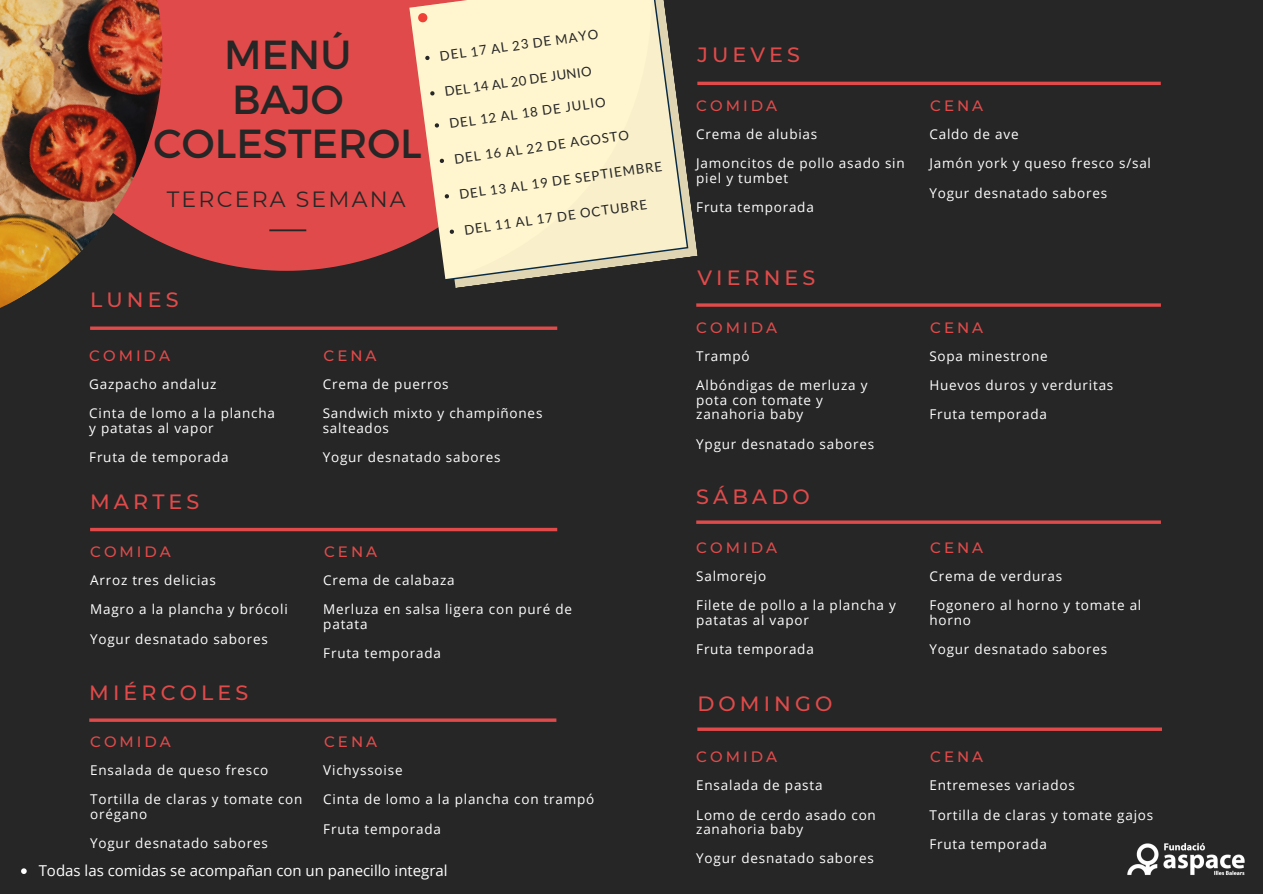
<style>
.page{position:relative;width:1263px;height:894px;background:#fff}
.page>*{position:absolute;margin:0;border:0;box-sizing:border-box;transform-origin:0 0}
.t1{font:40.5px "Montserrat";color:#262626}
.t2{font:22.05px "Montserrat";letter-spacing:.1em;color:#262626}
.t3{font:500 20.55px "Montserrat";letter-spacing:.2em;color:#e14a4a}
.t4{font:500 15px "Montserrat";letter-spacing:.2em;color:#e14a4a}
.t5{font:15px "Open Sans";color:#fff}
.t6{font:13.5px/14.5px "Open Sans";letter-spacing:.06em;color:#fff}
.t7{font:13.2px "Lato";color:#262626}
</style>
<div class="page">
<div style="left:0;top:0;width:1263px;height:893px;background:#262626"></div>
<div style="left:202px;top:0;width:206px;height:271px;background:#e14a4a"></div>
<svg style="left:202px;top:326px;width:355px;height:4px"></svg>
<svg style="left:90px;top:527px;width:467px;height:4px;background:#b84242"></svg>
<svg style="left:89px;top:718px;width:467px;height:3px"></svg>
<svg style="left:698px;top:82px;width:463px;height:3px"></svg>
<svg style="left:696px;top:303px;width:465px;height:4px;background:#c44444"></svg>
<svg style="left:696px;top:520px;width:465px;height:3px"></svg>
<svg style="left:269px;top:229px;width:37px;height:2px"></svg>
<img style="left:0;top:0;width:202px;height:330px">
<svg style="left:697px;top:727px;width:465px;height:3px"></svg>
<img style="left:1127px;top:843px;width:118px;height:32px">
<svg style="left:21px;top:868px;width:6px;height:5px"></svg>
<svg style="left:445px;top:81px;width:253px;height:207px"></svg>
<svg style="left:408px;top:0;width:280px;height:280px;background:#e8d9b8"></svg>
<svg style="left:425px;top:55px;width:5px;height:5px"></svg>
<svg style="left:430px;top:91px;width:5px;height:5px"></svg>
<svg style="left:434px;top:123px;width:5px;height:5px"></svg>
<svg style="left:439px;top:158px;width:5px;height:5px"></svg>
<svg style="left:444px;top:194px;width:5px;height:5px"></svg>
<svg style="left:449px;top:229px;width:5px;height:5px"></svg>
<p class="t1" style="left:224px;top:29px;width:129px">MENÚ</p>
<p class="t1" style="left:232px;top:73px;width:113px">BAJO</p>
<p class="t1" style="left:154px;top:117px;width:270px">COLESTEROL</p>
<p class="t2" style="left:167px;top:186px;width:240px">TERCERA SEMANA</p>
<p class="t7" style="left:439px;top:48px;width:161px;rotate:-8deg">DEL 17 AL 23 DE MAYO</p>
<p class="t7" style="left:444px;top:83px;width:150px;rotate:-8deg">DEL 14 AL 20 DE JUNIO</p>
<p class="t7" style="left:448px;top:115px;width:159px;rotate:-8deg">DEL 12 AL 18 DE JULIO</p>
<p class="t7" style="left:453px;top:151px;width:178px;rotate:-8deg">DEL 16 AL 22 DE AGOSTO</p>
<p class="t7" style="left:458px;top:186px;width:206px;rotate:-8deg">DEL 13 AL 19 DE SEPTIEMBRE</p>
<p class="t7" style="left:463px;top:221px;width:186px;rotate:-8deg">DEL 11 AL 17 DE OCTUBRE</p>
<p class="t3" style="left:90px;top:287px;width:90px">LUNES</p>
<p class="t4" style="left:89px;top:346px;width:82px">COMIDA</p>
<p class="t4" style="left:324px;top:346px;width:55px">CENA</p>
<p class="t6" style="left:323px;top:376px;width:127px">Crema de puerros</p>
<p class="t6" style="left:323px;top:405px;width:221px">Sandwich mixto y champiñones salteados</p>
<p class="t6" style="left:323px;top:449px;width:179px">Yogur desnatado sabores</p>
<p class="t6" style="left:89px;top:376px;width:129px">Gazpacho andaluz</p>
<p class="t6" style="left:89px;top:405px;width:187px">Cinta de lomo a la plancha y patatas al vapor</p>
<p class="t6" style="left:89px;top:449px;width:141px">Fruta de temporada</p>
<p class="t3" style="left:90px;top:489px;width:111px">MARTES</p>
<p class="t4" style="left:90px;top:542px;width:82px">COMIDA</p>
<p class="t4" style="left:324px;top:542px;width:55px">CENA</p>
<p class="t6" style="left:323px;top:572px;width:133px">Crema de calabaza</p>
<p class="t6" style="left:323px;top:601px;width:250px">Merluza en salsa ligera con puré de patata</p>
<p class="t6" style="left:323px;top:645px;width:119px">Fruta temporada</p>
<p class="t6" style="left:90px;top:572px;width:127px">Arroz tres delicias</p>
<p class="t6" style="left:90px;top:601px;width:199px">Magro a la plancha y brócoli</p>
<p class="t6" style="left:90px;top:631px;width:179px">Yogur desnatado sabores</p>
<p class="t3" style="left:89px;top:679px;width:160px">MIÉRCOLES</p>
<p class="t4" style="left:90px;top:732px;width:82px">COMIDA</p>
<p class="t4" style="left:324px;top:732px;width:55px">CENA</p>
<p class="t6" style="left:323px;top:762px;width:81px">Vichyssoise</p>
<p class="t6" style="left:323px;top:791px;width:273px">Cinta de lomo a la plancha con trampó</p>
<p class="t6" style="left:323px;top:820px;width:119px">Fruta temporada</p>
<p class="t5" style="left:39px;top:859px;width:410px">Todas las comidas se acompañan con un panecillo integral</p>
<p class="t6" style="left:90px;top:762px;width:180px">Ensalada de queso fresco</p>
<p class="t6" style="left:90px;top:791px;width:214px">Tortilla de claras y tomate con orégano</p>
<p class="t6" style="left:90px;top:835px;width:179px">Yogur desnatado sabores</p>
<p class="t3" style="left:697px;top:42px;width:104px">JUEVES</p>
<p class="t4" style="left:696px;top:97px;width:82px">COMIDA</p>
<p class="t4" style="left:930px;top:97px;width:55px">CENA</p>
<p class="t6" style="left:929px;top:126px;width:91px">Caldo de ave</p>
<p class="t6" style="left:929px;top:156px;width:223px">Jamón york y queso fresco s/sal</p>
<p class="t6" style="left:929px;top:185px;width:179px">Yogur desnatado sabores</p>
<p class="t6" style="left:696px;top:126px;width:123px">Crema de alubias</p>
<p class="t6" style="left:696px;top:156px;width:210px">Jamoncitos de pollo asado sin piel y tumbet</p>
<p class="t6" style="left:696px;top:200px;width:119px">Fruta temporada</p>
<p class="t3" style="left:697px;top:265px;width:120px">VIERNES</p>
<p class="t4" style="left:696px;top:318px;width:82px">COMIDA</p>
<p class="t4" style="left:930px;top:318px;width:55px">CENA</p>
<p class="t6" style="left:929px;top:348px;width:120px">Sopa minestrone</p>
<p class="t6" style="left:929px;top:377px;width:185px">Huevos duros y verduritas</p>
<p class="t6" style="left:929px;top:406px;width:119px">Fruta temporada</p>
<p class="t6" style="left:696px;top:348px;width:55px">Trampó</p>
<p class="t6" style="left:696px;top:377px;width:173px">Albóndigas de merluza y pota con tomate y zanahoria baby</p>
<p class="t6" style="left:696px;top:436px;width:179px">Ypgur desnatado sabores</p>
<p class="t3" style="left:696px;top:483px;width:115px">SÁBADO</p>
<p class="t4" style="left:696px;top:538px;width:82px">COMIDA</p>
<p class="t4" style="left:930px;top:538px;width:55px">CENA</p>
<p class="t6" style="left:929px;top:568px;width:134px">Crema de verduras</p>
<p class="t6" style="left:929px;top:597px;width:213px">Fogonero al horno y tomate al horno</p>
<p class="t6" style="left:929px;top:641px;width:179px">Yogur desnatado sabores</p>
<p class="t6" style="left:696px;top:568px;width:71px">Salmorejo</p>
<p class="t6" style="left:696px;top:597px;width:201px">Filete de pollo a la plancha y patatas al vapor</p>
<p class="t6" style="left:696px;top:641px;width:119px">Fruta temporada</p>
<p class="t3" style="left:697px;top:690px;width:137px">DOMINGO</p>
<p class="t4" style="left:696px;top:747px;width:82px">COMIDA</p>
<p class="t4" style="left:930px;top:747px;width:55px">CENA</p>
<p class="t6" style="left:929px;top:777px;width:147px">Entremeses variados</p>
<p class="t6" style="left:929px;top:806px;width:225px">Tortilla de claras y tomate gajos</p>
<p class="t6" style="left:929px;top:836px;width:119px">Fruta temporada</p>
<p class="t6" style="left:696px;top:777px;width:128px">Ensalada de pasta</p>
<p class="t6" style="left:696px;top:806px;width:181px">Lomo de cerdo asado con zanahoria baby</p>
<p class="t6" style="left:696px;top:850px;width:179px">Yogur desnatado sabores</p>
</div>
